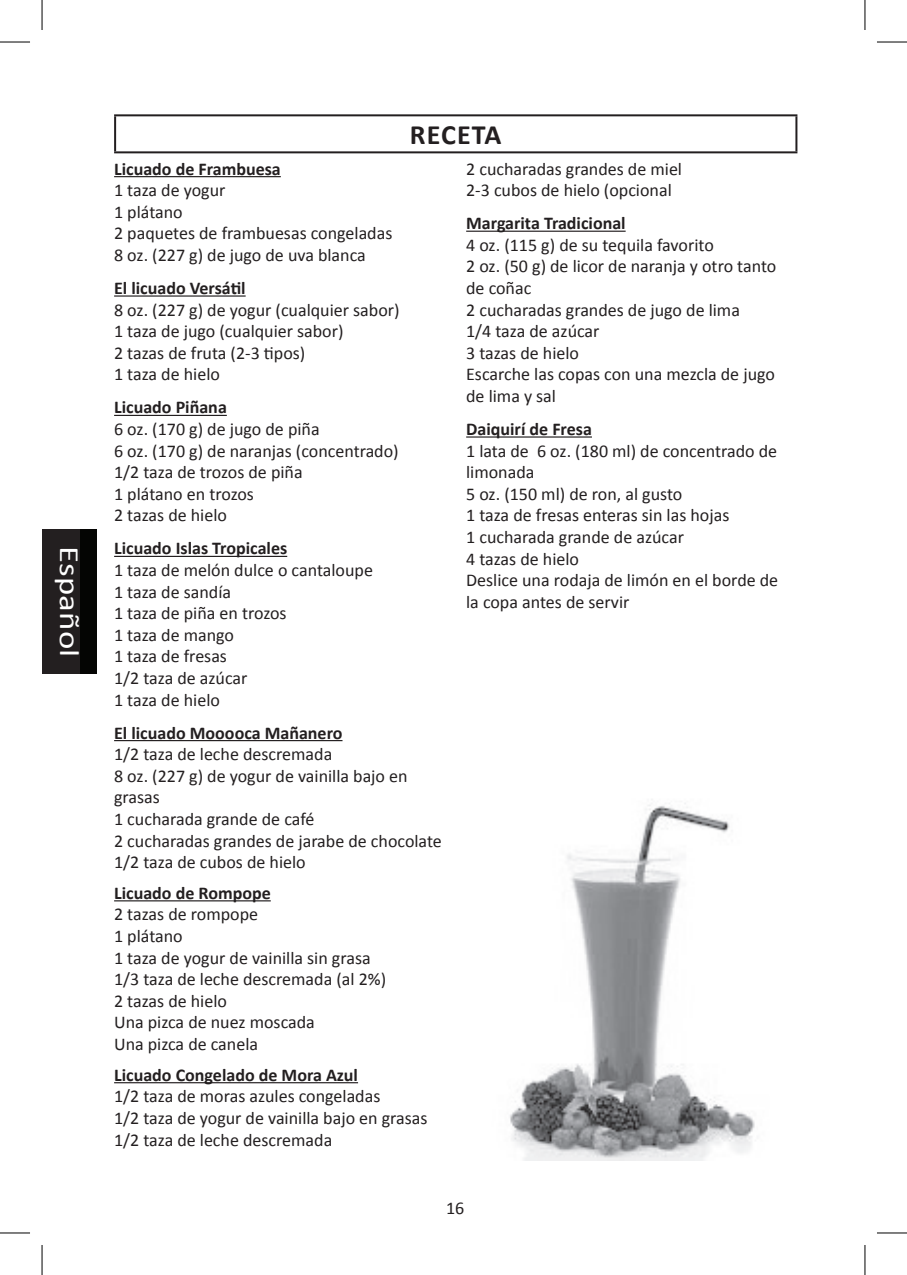
<style>
.page{position:relative;width:907px;height:1275px;background:#fff}
.page>*{position:absolute;margin:0;border:0;box-sizing:border-box;transform-origin:0 0}
.t1{font:28px "Calibri";letter-spacing:.005em;color:#fff;scale:1.25 1}
.t2{font:700 28px "Calibri";letter-spacing:.04em;color:#231f20}
.t3{font:18px/21.6px "Calibri";color:#231f20}
.t4{font:700 18px "Calibri";color:#231f20}
</style>
<div class="page">
<div style="left:42px;top:529px;width:54px;height:144px;background:#040503"></div>
<div style="left:42px;top:529px;width:37px;height:144px;background:#231f20"></div>
<hr style="left:114px;top:114px;width:683px;height:2px;background:#231f20">
<hr style="left:114px;top:116px;width:2px;height:35px;background:#231f20">
<hr style="left:795px;top:116px;width:2px;height:35px;background:#231f20">
<hr style="left:114px;top:151px;width:683px;height:2px;background:#231f20">
<img style="left:510px;top:803px;width:245px;height:358px">
<hr style="left:114px;top:176px;width:167px;height:1px;background:#231f20">
<hr style="left:114px;top:295px;width:131px;height:2px;background:#231f20">
<hr style="left:114px;top:415px;width:113px;height:1px;background:#231f20">
<hr style="left:114px;top:556px;width:173px;height:1px;background:#231f20">
<hr style="left:114px;top:740px;width:228px;height:1px;background:#231f20">
<hr style="left:114px;top:900px;width:156px;height:1px;background:#231f20">
<hr style="left:114px;top:1082px;width:244px;height:1px;background:#231f20">
<hr style="left:466px;top:231px;width:159px;height:1px;background:#231f20">
<hr style="left:466px;top:436px;width:125px;height:1px;background:#231f20">
<hr style="left:0;top:42px;width:30px;height:1px;background:#000">
<hr style="left:876px;top:42px;width:30px;height:1px;background:#000">
<hr style="left:0;top:1232px;width:30px;height:1px;background:#000">
<hr style="left:876px;top:1232px;width:30px;height:1px;background:#000">
<hr style="left:42px;top:0;width:1px;height:30px;background:#000">
<hr style="left:42px;top:1245px;width:1px;height:30px;background:#000">
<hr style="left:864px;top:0;width:1px;height:30px;background:#000">
<hr style="left:864px;top:1245px;width:1px;height:30px;background:#000">
<h1 class="t1" style="left:79px;top:545px;width:91px;rotate:90deg">Español</h1>
<h1 class="t2" style="left:410px;top:121px;width:93px">RECETA</h1>
<p class="t4" style="left:114px;top:160px;width:168px">Licuado de Frambuesa</p>
<p class="t3" style="left:114px;top:179px;width:280px">1 taza de yogur<br>1 plátano<br>2 paquetes de frambuesas congeladas<br>8 oz. (227 g) de jugo de uva blanca</p>
<p class="t4" style="left:114px;top:276px;width:133px">El licuado Versátil</p>
<p class="t3" style="left:114px;top:299px;width:287px">8 oz. (227 g) de yogur (cualquier sabor)<br>1 taza de jugo (cualquier sabor)<br>2 tazas de fruta (2-3 tipos)<br>1 taza de hielo</p>
<p class="t4" style="left:114px;top:398px;width:114px">Licuado Piñana</p>
<p class="t3" style="left:114px;top:418px;width:286px">6 oz. (170 g) de jugo de piña<br>6 oz. (170 g) de naranjas (concentrado)<br>1/2 taza de trozos de piña<br>1 plátano en trozos<br>2 tazas de hielo</p>
<p class="t4" style="left:114px;top:539px;width:174px">Licuado Islas Tropicales</p>
<p class="t3" style="left:114px;top:559px;width:260px">1 taza de melón dulce o cantaloupe<br>1 taza de sandía<br>1 taza de piña en trozos<br>1 taza de mango<br>1 taza de fresas<br>1/2 taza de azúcar<br>1 taza de hielo</p>
<p class="t4" style="left:114px;top:723px;width:230px">El licuado Mooooca Mañanero</p>
<p class="t3" style="left:114px;top:743px;width:329px">1/2 taza de leche descremada<br>8 oz. (227 g) de yogur de vainilla bajo en grasas<br>1 cucharada grande de café<br>2 cucharadas grandes de jarabe de chocolate<br>1/2 taza de cubos de hielo</p>
<p class="t4" style="left:114px;top:884px;width:158px">Licuado de Rompope</p>
<p class="t3" style="left:114px;top:903px;width:273px">2 tazas de rompope<br>1 plátano<br>1 taza de yogur de vainilla sin grasa<br>1/3 taza de leche descremada (al 2%)<br>2 tazas de hielo<br>Una pizca de nuez moscada<br>Una pizca de canela</p>
<p class="t4" style="left:114px;top:1065px;width:245px">Licuado Congelado de Mora Azul</p>
<p class="t3" style="left:114px;top:1085px;width:315px">1/2 taza de moras azules congeladas<br>1/2 taza de yogur de vainilla bajo en grasas<br>1/2 taza de leche descremada</p>
<p class="t3" style="left:466px;top:158px;width:217px">2 cucharadas grandes de miel<br>2-3 cubos de hielo (opcional</p>
<p class="t4" style="left:466px;top:214px;width:161px">Margarita Tradicional</p>
<p class="t3" style="left:466px;top:234px;width:311px">4 oz. (115 g) de su tequila favorito<br>2 oz. (50 g) de licor de naranja y otro tanto de coñac<br>2 cucharadas grandes de jugo de lima<br>1/4 taza de azúcar<br>3 tazas de hielo<br>Escarche las copas con una mezcla de jugo de lima y sal</p>
<p class="t4" style="left:466px;top:420px;width:127px">Daiquirí de Fresa</p>
<p class="t3" style="left:466px;top:440px;width:313px">1 lata de 6 oz. (180 ml) de concentrado de limonada<br>5 oz. (150 ml) de ron, al gusto<br>1 taza de fresas enteras sin las hojas<br>1 cucharada grande de azúcar<br>4 tazas de hielo<br>Deslice una rodaja de limón en el borde de la copa antes de servir</p>
<p class="t3" style="left:446px;top:1197px;width:20px">16</p>
</div>
